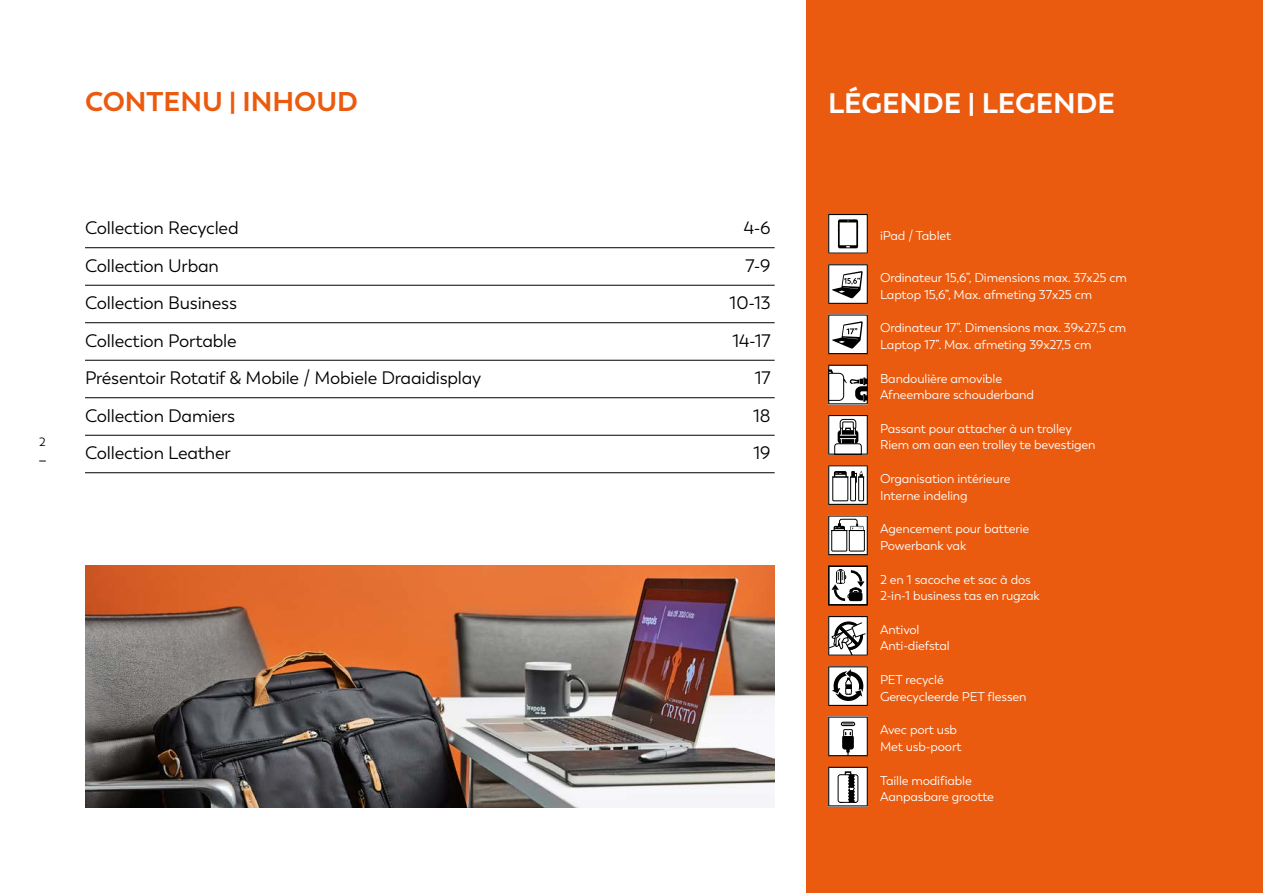
<style>
.page{position:relative;width:1263px;height:893px;background:#fff}
.page>*{position:absolute;margin:0;border:0;box-sizing:border-box;transform-origin:0 0}
.t1{font:700 28.2px "Trenda";color:#fff}
.t2{font:700 27px "Trenda";color:#ea5b10}
.t3{font:18px "Trenda";letter-spacing:-.01em;color:#000}
.t4{font:12.75px/16.5px "Trenda";letter-spacing:-.01em;color:#fff}
.t5{font:12px "Trenda";color:#000}
</style>
<div class="page">
<div style="left:806px;top:0;width:457px;height:893px;background:#ea5b10"></div>
<img style="left:85px;top:566px;width:690px;height:241px">
<svg style="left:828px;top:214px;width:40px;height:40px;background:#c5c5c5"></svg>
<svg style="left:828px;top:264px;width:40px;height:40px;background:#b6b6b6"></svg>
<svg style="left:828px;top:314px;width:40px;height:40px;background:#b9b9b9"></svg>
<svg style="left:828px;top:365px;width:40px;height:39px;background:#bbb"></svg>
<svg style="left:828px;top:515px;width:40px;height:40px;background:#c0c0c0"></svg>
<svg style="left:828px;top:566px;width:40px;height:39px;background:#a5a5a5"></svg>
<svg style="left:828px;top:616px;width:40px;height:40px;background:#a9a9a9"></svg>
<svg style="left:828px;top:666px;width:40px;height:40px;background:#a3a3a3"></svg>
<svg style="left:828px;top:716px;width:40px;height:40px;background:#bfbfbf"></svg>
<svg style="left:828px;top:767px;width:40px;height:39px;background:#bdbdbd"></svg>
<svg style="left:828px;top:415px;width:40px;height:40px;background:#adadad"></svg>
<svg style="left:828px;top:465px;width:40px;height:40px;background:#b5b5b5"></svg>
<hr style="left:85px;top:247px;width:690px;height:1px;background:#000">
<hr style="left:85px;top:285px;width:690px;height:1px;background:#000">
<hr style="left:85px;top:322px;width:690px;height:1px;background:#000">
<hr style="left:85px;top:360px;width:690px;height:1px;background:#000">
<hr style="left:85px;top:397px;width:690px;height:1px;background:#000">
<hr style="left:85px;top:435px;width:690px;height:1px;background:#000">
<hr style="left:85px;top:472px;width:690px;height:1px;background:#000">
<h2 class="t2" style="left:85px;top:85px;width:274px">CONTENU | INHOUD</h2>
<h1 class="t1" style="left:828px;top:85px;width:288px">LÉGENDE | LEGENDE</h1>
<p class="t5" style="left:39px;top:435px;width:8px">2</p>
<h3 class="t3" style="left:85px;top:218px;width:155px">Collection Recycled</h3>
<h3 class="t3" style="left:744px;top:218px;width:28px">4-6</h3>
<h3 class="t3" style="left:85px;top:255px;width:135px">Collection Urban</h3>
<h3 class="t3" style="left:745px;top:255px;width:27px">7-9</h3>
<h3 class="t3" style="left:85px;top:293px;width:153px">Collection Business</h3>
<h3 class="t3" style="left:730px;top:293px;width:42px">10-13</h3>
<h3 class="t3" style="left:85px;top:330px;width:153px">Collection Portable</h3>
<h3 class="t3" style="left:732px;top:330px;width:40px">14-17</h3>
<h3 class="t3" style="left:85px;top:368px;width:398px">Présentoir Rotatif &amp; Mobile / Mobiele Draaidisplay</h3>
<h3 class="t3" style="left:755px;top:368px;width:17px">17</h3>
<h3 class="t3" style="left:85px;top:405px;width:152px">Collection Damiers</h3>
<h3 class="t3" style="left:753px;top:405px;width:19px">18</h3>
<h3 class="t3" style="left:85px;top:443px;width:147px">Collection Leather</h3>
<h3 class="t3" style="left:753px;top:443px;width:19px">19</h3>
<p class="t4" style="left:880px;top:228px;width:73px">iPad / Tablet</p>
<p class="t4" style="left:880px;top:270px;width:248px">Ordinateur 15,6”, Dimensions max. 37x25 cm<br>Laptop 15,6”, Max. afmeting 37x25 cm</p>
<p class="t4" style="left:880px;top:320px;width:248px">Ordinateur 17”. Dimensions max. 39x27,5 cm<br>Laptop 17”. Max. afmeting 39x27,5 cm</p>
<p class="t4" style="left:880px;top:370px;width:156px">Bandoulière amovible<br>Afneembare schouderband</p>
<p class="t4" style="left:880px;top:420px;width:217px">Passant pour attacher à un trolley<br>Riem om aan een trolley te bevestigen</p>
<p class="t4" style="left:880px;top:471px;width:132px">Organisation intérieure<br>Interne indeling</p>
<p class="t4" style="left:880px;top:521px;width:151px">Agencement pour batterie<br>Powerbank vak</p>
<p class="t4" style="left:880px;top:571px;width:161px">2 en 1 sacoche et sac à dos<br>2-in-1 business tas en rugzak</p>
<p class="t4" style="left:880px;top:621px;width:71px">Antivol<br>Anti-diefstal</p>
<p class="t4" style="left:880px;top:672px;width:148px">PET recyclé<br>Gerecycleerde PET flessen</p>
<p class="t4" style="left:880px;top:722px;width:83px">Avec port usb<br>Met usb-poort</p>
<p class="t4" style="left:880px;top:772px;width:116px">Taille modifiable<br>Aanpasbare grootte</p>
</div>
